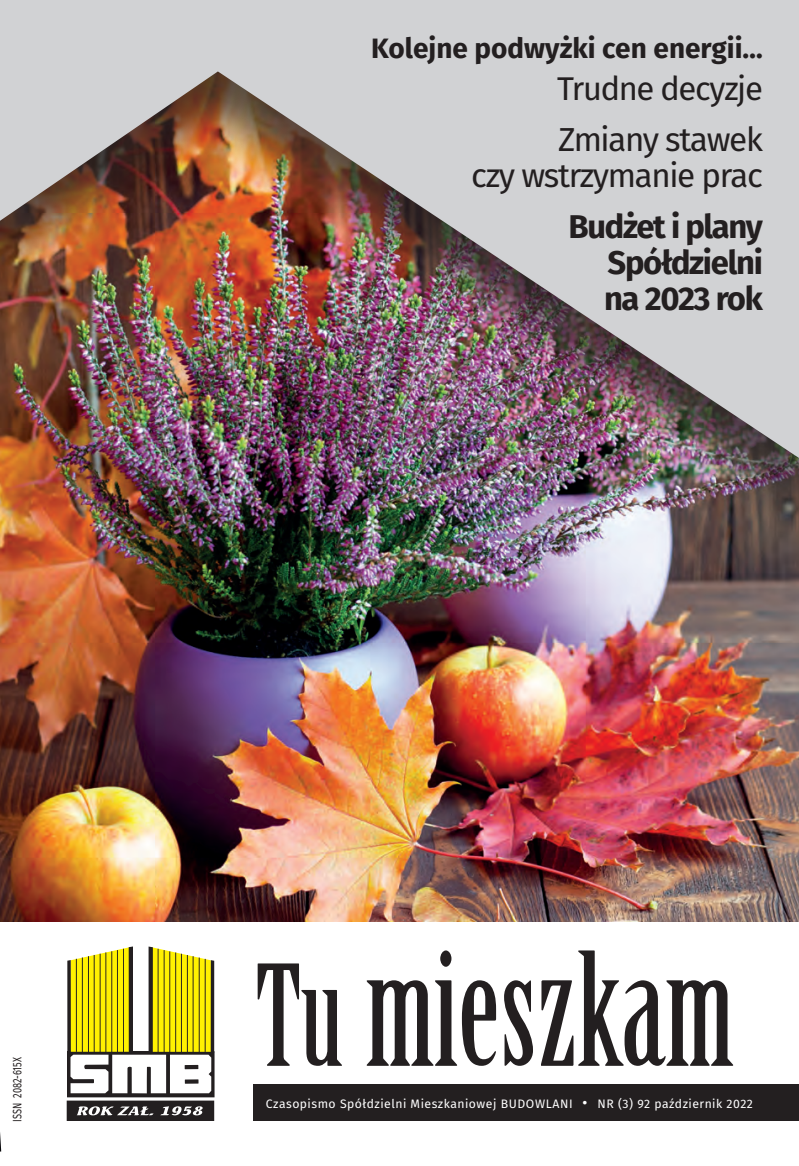
<style>
.page{position:relative;width:799px;height:1166px;background:#fff}
.page>*{position:absolute;margin:0;border:0;box-sizing:border-box;transform-origin:0 0}
.t1{font:153.83px "Birch Std";color:#231f20}
.t2{font:33.25px/36.2px "Fira Sans";letter-spacing:-.04em;color:#231f20;text-align:right}
.t3{font:700 32.9px/36.2px "Fira Sans";letter-spacing:-.04em;color:#231f20;text-align:justify}
.t4{font:32.9px "Fira Sans";letter-spacing:-.04em;color:#231f20}
.t5{font:700 28px "Fira Sans";color:#231f20}
.t6{font:12.25px "Fira Sans";letter-spacing:.04em;color:#fff}
.t7{font:12.25px "Fira Sans";color:#231f20;scale:.75 1}
.s1{font-size:136.5px}
.s2{font-weight:800;font-size:17.5px}
</style>
<div class="page">
<div style="left:68px;top:1052px;width:146px;height:45px;background:linear-gradient(to right,#231f20,#231f20)"></div>
<div style="left:67px;top:1051px;width:147px;height:46px;border:1px solid #231f20"></div>
<div style="left:67px;top:1101px;width:147px;height:19px;background:#231f20"></div>
<svg style="left:77px;top:1106px;width:126px;height:9px"></svg>
<svg style="left:67px;top:946px;width:147px;height:147px"></svg>
<hr style="left:205px;top:959px;width:1px;height:93px;background:#231f20">
<hr style="left:199px;top:957px;width:1px;height:95px;background:#231f20">
<hr style="left:193px;top:956px;width:1px;height:96px;background:#231f20">
<hr style="left:187px;top:955px;width:1px;height:97px;background:#231f20">
<hr style="left:181px;top:954px;width:1px;height:98px;background:#231f20">
<hr style="left:175px;top:952px;width:1px;height:100px;background:#231f20">
<hr style="left:169px;top:951px;width:1px;height:101px;background:#231f20">
<hr style="left:164px;top:950px;width:1px;height:102px;background:#231f20">
<hr style="left:158px;top:949px;width:1px;height:103px;background:#231f20">
<img style="left:0;top:541px;width:799px;height:381px">
<div style="left:0;top:0;width:799px;height:541px;background:#231f20;opacity:.75"></div>
<img style="left:0;top:0;width:799px;height:458px">
<div style="left:253px;top:1084px;width:546px;height:36px;background:#231f20"></div>
<svg style="left:0;top:1132px;width:1px;height:19px"></svg>
<p class="t5" style="left:371px;top:25px;width:393px">Kolejne podwyżki cen energii…</p>
<p class="t4" style="left:557px;top:63px;width:207px">Trudne decyzje</p>
<p class="t2" style="left:471px;top:120px;width:293px">Zmiany stawek<br>czy wstrzymanie prac</p>
<p class="t3" style="left:604px;top:206px;width:160px;text-indent:-36px">Budżet i plany Spółdzielni na 2023 rok</p>
<p class="t7" style="left:8px;top:1122px;width:87px;rotate:-90deg">ISSN 2082-615X</p>
<p class="t1" style="left:256px;top:923px;width:479px"><span class="s1">Tu</span> mieszkam</p>
<p class="t6" style="left:266px;top:1094px;width:488px">Czasopismo Spółdzielni Mieszkaniowej BUDOWLANI <span class="s2">⋅</span> NR (3) 92 październik 2022</p>
</div>
